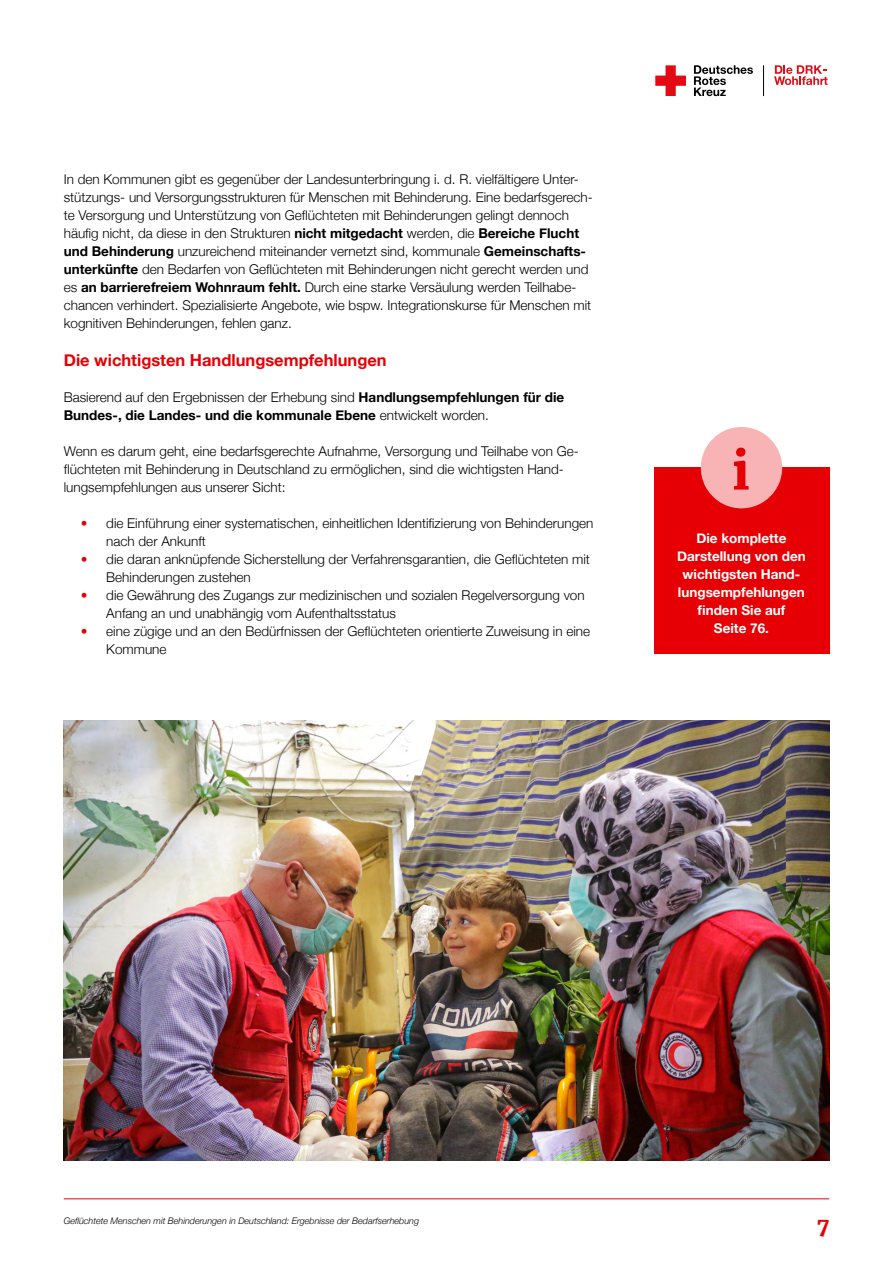
<style>
.page{position:relative;width:893px;height:1263px;background:#fff}
.page>*{position:absolute;margin:0;border:0;box-sizing:border-box;transform-origin:0 0}
.t1{font:700 21px "Merriweather";color:#e60005}
.t2{font:700 16.5px "Helvetica Neue";color:#e60005}
.t3{font:300 13.5px/18px "Helvetica Neue";color:#000}
.t4{font:700 13.5px/18px "Helvetica Neue";color:#000}
.t5{font:700 13.5px/18px "Helvetica Neue";color:#fff;text-align:center}
.t6{font:italic 300 9px "Helvetica Neue";color:#000}
.s1{font-weight:700}
.s2{font-weight:300}
.s3{color:#e60005}
</style>
<div class="page">
<hr style="left:64px;top:1198px;width:765px;height:1px;background:#e60005">
<svg style="left:655px;top:65px;width:31px;height:31px"></svg>
<svg style="left:694px;top:65px;width:59px;height:31px"></svg>
<hr style="left:763px;top:65px;width:1px;height:31px;background:#000">
<svg style="left:774px;top:65px;width:54px;height:20px"></svg>
<div style="left:654px;top:468px;width:175px;height:186px;background:#e60005"></div>
<div style="left:701px;top:427px;width:81px;height:81px;background:#f8b3b4;border-radius:50%"></div>
<svg style="left:734px;top:448px;width:15px;height:42px"></svg>
<img style="left:64px;top:720px;width:765px;height:441px">
<p class="t3" style="left:64px;top:169px;width:530px">In den Kommunen gibt es gegenüber der Landesunterbringung i. d. R. vielfältigere Unter&shy;stützungs- und Versorgungsstrukturen für Menschen mit Behinderung. Eine bedarfsgerech&shy;te Versorgung und Unterstützung von Geflüchteten mit Behinderungen gelingt dennoch häufig nicht, da diese in den Strukturen <span class="s1">nicht mitgedacht</span> werden, die <span class="s1">Bereiche Flucht und Behinderung</span> unzureichend miteinander vernetzt sind, kommunale <span class="s1">Gemeinschafts&shy;unterkünfte</span> den Bedarfen von Geflüchteten mit Behinderungen nicht gerecht werden und es <span class="s1">an barrierefreiem Wohnraum fehlt.</span> Durch eine starke Versäulung werden Teilhabe&shy;chancen verhindert. Spezialisierte Angebote, wie bspw. Integrationskurse für Menschen mit kognitiven Behinderungen, fehlen ganz.</p>
<h4 class="t2" style="left:64px;top:347px;width:324px">Die wichtigsten Handlungsempfehlungen</h4>
<p class="t4" style="left:64px;top:389px;width:502px"><span class="s2">Basierend auf den Ergebnissen der Erhebung sind</span> Handlungsempfehlungen für die<br>Bundes-, die Landes- und die kommunale Ebene <span class="s2">entwickelt worden.</span></p>
<p class="t3" style="left:64px;top:441px;width:516px">Wenn es darum geht, eine bedarfsgerechte Aufnahme, Versorgung und Teilhabe von Ge&shy;flüchteten mit Behinderung in Deutschland zu ermöglichen, sind die wichtigsten Hand&shy;lungsempfehlungen aus unserer Sicht:</p>
<p class="t3" style="left:106px;top:513px;width:489px;text-indent:-26px"><span class="s3">•</span> die Einführung einer systematischen, einheitlichen Identifizierung von Behinderungen nach der Ankunft</p>
<p class="t3" style="left:106px;top:549px;width:485px;text-indent:-26px"><span class="s3">•</span> die daran anknüpfende Sicherstellung der Verfahrensgarantien, die Geflüchteten mit<br>Behinderungen zustehen</p>
<p class="t3" style="left:106px;top:585px;width:480px;text-indent:-26px"><span class="s3">•</span> die Gewährung des Zugangs zur medizinischen und sozialen Regelversorgung von<br>Anfang an und unabhängig vom Aufenthaltsstatus</p>
<p class="t3" style="left:106px;top:621px;width:485px;text-indent:-26px"><span class="s3">•</span> eine zügige und an den Bedürfnissen der Geflüchteten orientierte Zuweisung in eine<br>Kommune</p>
<p class="t5" style="left:677px;top:529px;width:130px">Die komplette<br>Darstellung von den wichtigsten Hand&shy;lungsempfehlungen finden Sie auf<br>Seite 76.</p>
<p class="t6" style="left:64px;top:1214px;width:357px">Geflüchtete Menschen mit Behinderungen in Deutschland: Ergebnisse der Bedarfserhebung</p>
<h1 class="t1" style="left:817px;top:1211px;width:14px">7</h1>
</div>
